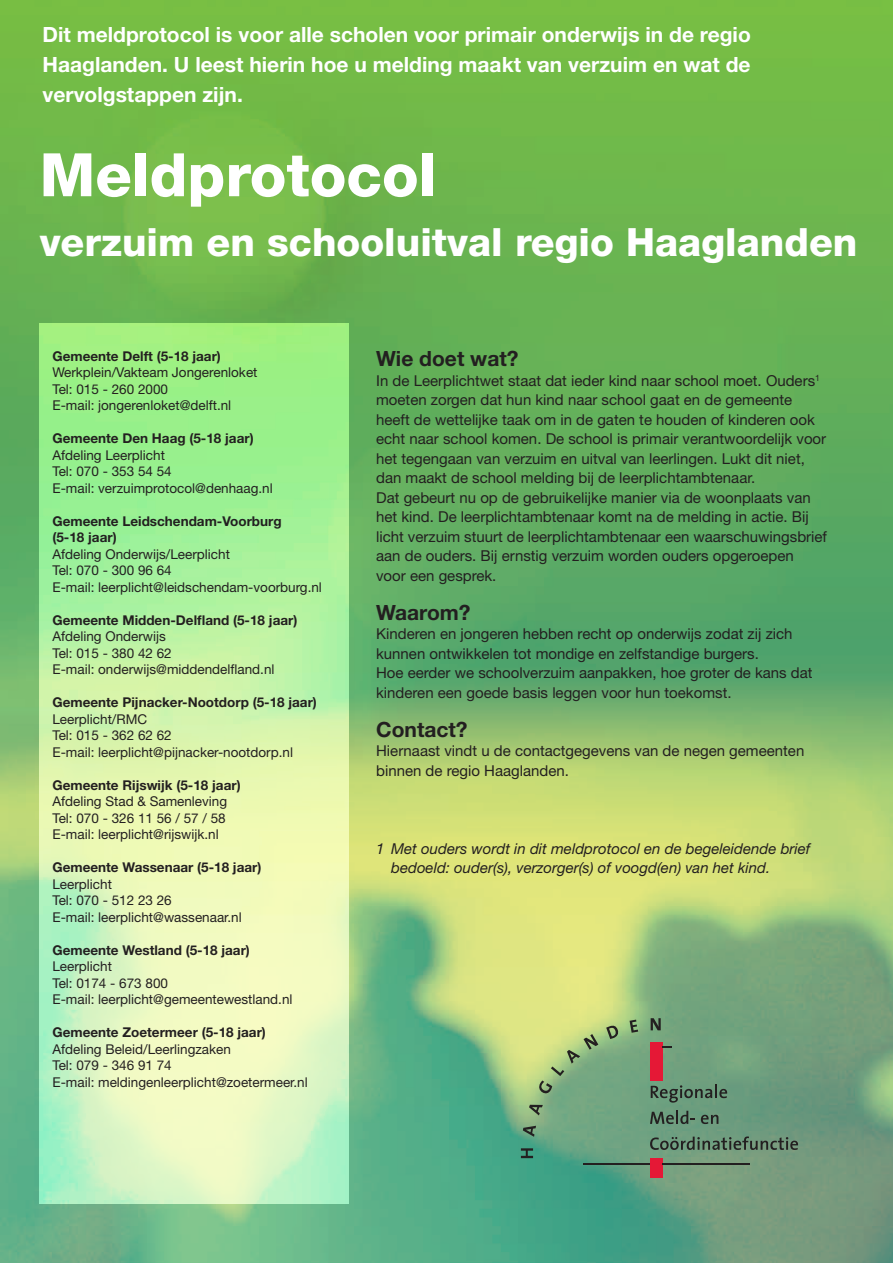
<style>
.page{position:relative;width:893px;height:1263px;background:#fff}
.page>*{position:absolute;margin:0;border:0;box-sizing:border-box;transform-origin:0 0}
.t1{font:800 60px "Helvetica Neue";color:#fff}
.t2{font:800 39px "Helvetica Neue";color:#fff}
.t3{font:700 21px/30px "Helvetica Neue";color:#fff;text-align:justify}
.t4{font:700 21px "Helvetica Neue";color:#231f20}
.t5{font:15px/19.5px "Helvetica Neue";color:#231f20}
.t6{font:italic 15px/19.5px "Helvetica Neue";color:#231f20}
.t7{font:13.5px/16.5px "Helvetica Neue";color:#231f20}
.t8{font:700 13.5px/16.5px "Helvetica Neue";color:#231f20}
</style>
<div class="page">
<img style="left:0;top:0;width:893px;height:1263px">
<svg style="left:651px;top:1085px;width:76px;height:17px"></svg>
<svg style="left:650px;top:1111px;width:45px;height:13px"></svg>
<svg style="left:701px;top:1115px;width:17px;height:9px"></svg>
<svg style="left:650px;top:1136px;width:148px;height:14px;background:#597661"></svg>
<svg style="left:521px;top:1148px;width:12px;height:10px"></svg>
<svg style="left:523px;top:1126px;width:13px;height:11px"></svg>
<svg style="left:529px;top:1105px;width:14px;height:10px"></svg>
<svg style="left:538px;top:1034px;width:60px;height:60px;background:#98b87d"></svg>
<svg style="left:606px;top:1025px;width:13px;height:14px"></svg>
<svg style="left:630px;top:1020px;width:8px;height:13px"></svg>
<svg style="left:651px;top:1018px;width:10px;height:12px"></svg>
<div style="left:650px;top:1042px;width:12px;height:38px;background:#e51836"></div>
<div style="left:650px;top:1158px;width:12px;height:19px;background:#e51836"></div>
<svg style="left:662px;top:1046px;width:10px;height:2px"></svg>
<hr style="left:662px;top:1163px;width:88px;height:1px;background:#231f20">
<hr style="left:583px;top:1163px;width:67px;height:1px;background:#231f20">
<svg style="left:40px;top:323px;width:309px;height:880px;background:#c7f4ab"></svg>
<h3 class="t3" style="left:43px;top:19px;width:710px">Dit meldprotocol is voor alle scholen voor primair onderwijs in de regio Haaglanden. U leest hierin hoe u melding maakt van verzuim en wat de vervolgstappen zijn.</h3>
<h1 class="t1" style="left:40px;top:139px;width:398px">Meldprotocol</h1>
<h2 class="t2" style="left:40px;top:219px;width:819px">verzuim en schooluitval regio Haaglanden</h2>
<p class="t8" style="left:52px;top:347px;width:170px">Gemeente Delft (5-18 jaar)</p>
<p class="t7" style="left:52px;top:364px;width:207px">Werkplein/Vakteam Jongerenloket<br>Tel: 015 - 260 2000<br>E-mail: jongerenloket@delft.nl</p>
<p class="t8" style="left:52px;top:430px;width:203px">Gemeente Den Haag (5-18 jaar)</p>
<p class="t7" style="left:52px;top:447px;width:222px">Afdeling Leerplicht<br>Tel: 070 - 353 54 54<br>E-mail: verzuimprotocol@denhaag.nl</p>
<p class="t8" style="left:52px;top:512px;width:231px">Gemeente Leidschendam-Voorburg (5-18 jaar)</p>
<p class="t7" style="left:52px;top:546px;width:271px">Afdeling Onderwijs/Leerplicht<br>Tel: 070 - 300 96 64<br>E-mail: leerplicht@leidschendam-voorburg.nl</p>
<p class="t8" style="left:52px;top:611px;width:246px">Gemeente Midden-Delfland (5-18 jaar)</p>
<p class="t7" style="left:52px;top:628px;width:224px">Afdeling Onderwijs<br>Tel: 015 - 380 42 62<br>E-mail: onderwijs@middendelfland.nl</p>
<p class="t8" style="left:52px;top:694px;width:266px">Gemeente Pijnacker-Nootdorp (5-18 jaar)</p>
<p class="t7" style="left:52px;top:710px;width:242px">Leerplicht/RMC<br>Tel: 015 - 362 62 62<br>E-mail: leerplicht@pijnacker-nootdorp.nl</p>
<p class="t8" style="left:52px;top:776px;width:190px">Gemeente Rijswijk (5-18 jaar)</p>
<p class="t7" style="left:52px;top:793px;width:176px;text-align:justify">Afdeling Stad &amp; Samenleving Tel: 070 - 326 11 56 / 57 / 58<br>E-mail: leerplicht@rijswijk.nl</p>
<p class="t8" style="left:52px;top:859px;width:210px">Gemeente Wassenaar (5-18 jaar)</p>
<p class="t7" style="left:52px;top:875px;width:191px">Leerplicht<br>Tel: 070 - 512 23 26<br>E-mail: leerplicht@wassenaar.nl</p>
<p class="t8" style="left:52px;top:941px;width:199px">Gemeente Westland (5-18 jaar)</p>
<p class="t7" style="left:52px;top:958px;width:242px">Leerplicht<br>Tel: 0174 - 673 800<br>E-mail: leerplicht@gemeentewestland.nl</p>
<p class="t8" style="left:52px;top:1024px;width:215px">Gemeente Zoetermeer (5-18 jaar)</p>
<p class="t7" style="left:52px;top:1040px;width:257px">Afdeling Beleid/Leerlingzaken<br>Tel: 079 - 346 91 74<br>E-mail: meldingenleerplicht@zoetermeer.nl</p>
<h3 class="t4" style="left:376px;top:346px;width:144px">Wie doet wat?</h3>
<p class="t5" style="left:376px;top:370px;width:452px">In de Leerplichtwet staat dat ieder kind naar school moet. Ouders<sup>1 </sup>moeten zorgen dat hun kind naar school gaat en de gemeente heeft de wettelijke taak om in de gaten te houden of kinderen ook echt naar school komen. De school is primair verantwoordelijk voor het tegengaan van verzuim en uitval van leerlingen. Lukt dit niet, dan maakt de school melding bij de leerplichtambtenaar.<br>Dat gebeurt nu op de gebruikelijke manier via de woonplaats van het kind. De leerplichtambtenaar komt na de melding in actie. Bij licht verzuim stuurt de leerplichtambtenaar een waarschuwingsbrief aan de ouders. Bij ernstig verzuim worden ouders opgeroepen voor een gesprek.</p>
<h3 class="t4" style="left:376px;top:599px;width:96px">Waarom?</h3>
<p class="t5" style="left:376px;top:624px;width:438px">Kinderen en jongeren hebben recht op onderwijs zodat zij zich kunnen ontwikkelen tot mondige en zelfstandige burgers.<br>Hoe eerder we schoolverzuim aanpakken, hoe groter de kans dat kinderen een goede basis leggen voor hun toekomst.</p>
<h3 class="t4" style="left:376px;top:716px;width:93px">Contact?</h3>
<p class="t5" style="left:376px;top:741px;width:430px">Hiernaast vindt u de contactgegevens van de negen gemeenten binnen de regio Haaglanden.</p>
<p class="t6" style="left:391px;top:838px;width:421px;text-indent:-15px">1 Met ouders wordt in dit meldprotocol en de begeleidende brief bedoeld: ouder(s), verzorger(s) of voogd(en) van het kind.</p>
</div>
